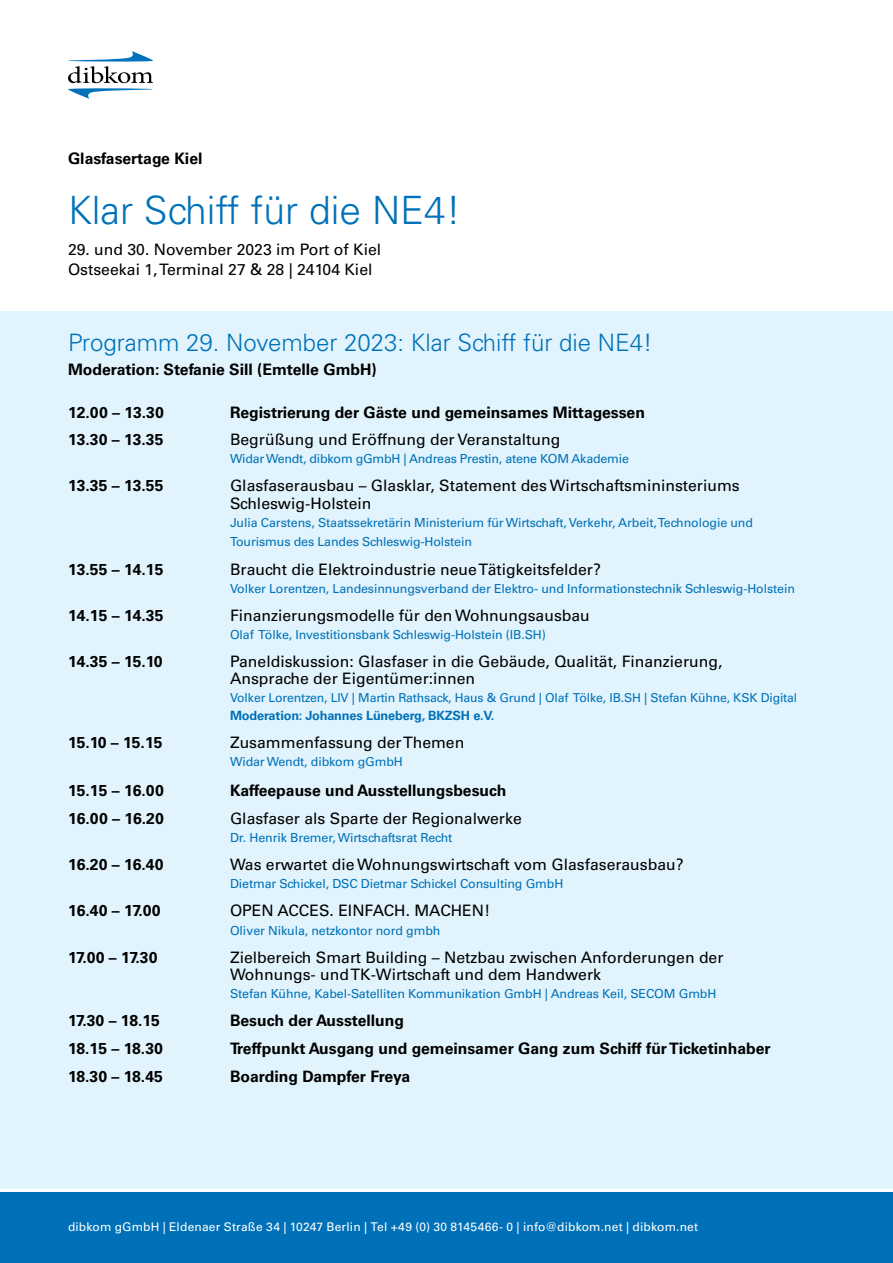
<style>
.page{position:relative;width:893px;height:1263px;background:#fff}
.page>*{position:absolute;margin:0;border:0;box-sizing:border-box;transform-origin:0 0}
.t1{font:300 39px "Univers LT Std";color:#0071b8}
.Headline_Innen{font:300 24px "Univers LT Std";color:#0071b8}
.p1{font:15.75px/17.2px "Univers LT Std";color:#000}
.p1-2{font:700 15.75px "Univers LT Std";color:#000}
.SubHeadline_Innen{font:15.75px "Univers LT Std";color:#000}
.Headline_Innen-2{font:700 15.75px "Univers LT Std";color:#000}
.p2{font:700 12.75px "Univers LT Std";letter-spacing:-.015em;color:#0071b8}
.p2-2{font:12.45px/18.8px "Univers LT Std";letter-spacing:-.01em;color:#0071b8}
.p1-3{font:12.45px "Univers LT Std";letter-spacing:-.01em;color:#0071b8}
.p2-3{font:12.3px "Univers LT Std";letter-spacing:-.015em;color:#0071b8}
.Fließtext_9pt{font:12px "Univers LT Std";letter-spacing:.015em;color:#fff}
</style>
<div class="page">
<div style="left:0;top:311px;width:893px;height:877px;background:#e1f4fd"></div>
<div style="left:0;top:1193px;width:893px;height:70px;background:#0071b8"></div>
<svg style="left:68px;top:51px;width:85px;height:48px"></svg>
<p class="p1-2" style="left:68px;top:150px;width:136px">Glasfasertage Kiel</p>
<h1 class="t1" style="left:68px;top:186px;width:394px">Klar Schiff für die NE4!</h1>
<p class="SubHeadline_Innen" style="left:68px;top:240px;width:315px">29. und 30. November 2023 im Port of Kiel</p>
<p class="SubHeadline_Innen" style="left:68px;top:259px;width:306px">Ostseekai 1, Terminal 27 &amp; 28 | 24104 Kiel</p>
<p class="Headline_Innen" style="left:68px;top:328px;width:586px">Programm 29. November 2023: Klar Schiff für die NE4!</p>
<p class="Headline_Innen-2" style="left:68px;top:360px;width:310px">Moderation: Stefanie Sill (Emtelle GmbH)</p>
<p class="p1-2" style="left:68px;top:403px;width:97px">12.00 – 13.30</p>
<p class="p1-2" style="left:230px;top:403px;width:416px">Registrierung der Gäste und gemeinsames Mittagessen</p>
<p class="p1-2" style="left:68px;top:430px;width:97px">13.30 – 13.35</p>
<p class="p1" style="left:230px;top:431px;width:332px">Begrüßung und Eröffnung der Veranstaltung</p>
<p class="p2-2" style="left:230px;top:450px;width:400px">Widar Wendt, dibkom gGmbH | Andreas Prestin, atene KOM Akademie</p>
<p class="p1-2" style="left:68px;top:476px;width:97px">13.35 – 13.55</p>
<p class="p1" style="left:230px;top:477px;width:511px;line-height:18px">Glasfaserausbau – Glasklar, Statement des Wirtschaftsmininsteriums<br>Schleswig-Holstein</p>
<p class="p2-2" style="left:230px;top:513px;width:524px">Julia Carstens, Staatssekretärin Ministerium für Wirtschaft, Verkehr, Arbeit, Technologie und<br>Tourismus des Landes Schleswig-Holstein</p>
<p class="p1-2" style="left:68px;top:560px;width:97px">13.55 – 14.15</p>
<p class="p1" style="left:230px;top:560px;width:372px">Braucht die Elektroindustrie neue Tätigkeitsfelder?</p>
<p class="p1-3" style="left:230px;top:581px;width:566px">Volker Lorentzen, Landesinnungsverband der Elektro- und Informationstechnik Schleswig-Holstein</p>
<p class="p1-2" style="left:68px;top:606px;width:97px">14.15 – 14.35</p>
<p class="p1" style="left:230px;top:607px;width:361px">Finanzierungsmodelle für den Wohnungsausbau</p>
<p class="p1-3" style="left:230px;top:627px;width:317px">Olaf Tölke, Investitionsbank Schleswig-Holstein (IB.SH)</p>
<p class="p1-2" style="left:68px;top:652px;width:96px">14.35 – 15.10</p>
<p class="p1" style="left:230px;top:653px;width:494px">Paneldiskussion: Glasfaser in die Gebäude, Qualität, Finanzierung,<br>Ansprache der Eigentümer:innen</p>
<p class="p2-3" style="left:230px;top:691px;width:569px">Volker Lorentzen, LIV | Martin Rathsack, Haus &amp; Grund | Olaf Tölke, IB.SH | Stefan Kühne, KSK Digital</p>
<p class="p2" style="left:230px;top:708px;width:266px">Moderation: Johannes Lüneberg, BKZSH e.V.</p>
<p class="p1-2" style="left:68px;top:733px;width:96px">15.10 – 15.15</p>
<p class="p1" style="left:230px;top:734px;width:236px">Zusammenfassung der Themen</p>
<p class="p2-2" style="left:230px;top:752px;width:174px">Widar Wendt, dibkom gGmbH</p>
<p class="p1-2" style="left:68px;top:781px;width:97px">15.15 – 16.00</p>
<p class="p1-2" style="left:230px;top:781px;width:278px">Kaffeepause und Ausstellungsbesuch</p>
<p class="p1-2" style="left:68px;top:809px;width:97px">16.00 – 16.20</p>
<p class="p1" style="left:230px;top:809px;width:293px">Glasfaser als Sparte der Regionalwerke</p>
<p class="p2-2" style="left:230px;top:828px;width:224px">Dr. Henrik Bremer, Wirtschaftsrat Recht</p>
<p class="p1-2" style="left:68px;top:855px;width:97px">16.20 – 16.40</p>
<p class="p1" style="left:230px;top:856px;width:455px">Was erwartet die Wohnungswirtschaft vom Glasfaserausbau?</p>
<p class="p2-2" style="left:230px;top:874px;width:335px">Dietmar Schickel, DSC Dietmar Schickel Consulting GmbH</p>
<p class="p1-2" style="left:68px;top:901px;width:94px">16.40 – 17.00</p>
<p class="p1" style="left:230px;top:902px;width:262px">OPEN ACCES. EINFACH. MACHEN!</p>
<p class="p2-2" style="left:230px;top:921px;width:212px">Oliver Nikula, netzkontor nord gmbh</p>
<p class="p1-2" style="left:68px;top:948px;width:91px">17.00 – 17.30</p>
<p class="p1" style="left:230px;top:948px;width:495px">Zielbereich Smart Building – Netzbau zwischen Anforderungen der<br>Wohnungs- und TK-Wirtschaft und dem Handwerk</p>
<p class="p2-2" style="left:230px;top:984px;width:488px">Stefan Kühne, Kabel-Satelliten Kommunikation GmbH | Andreas Keil, SECOM GmbH</p>
<p class="p1-2" style="left:68px;top:1011px;width:93px">17.30 – 18.15</p>
<p class="p1-2" style="left:230px;top:1011px;width:176px">Besuch der Ausstellung</p>
<p class="p1-2" style="left:68px;top:1039px;width:96px">18.15 – 18.30</p>
<p class="p1-2" style="left:230px;top:1039px;width:542px">Treffpunkt Ausgang und gemeinsamer Gang zum Schiff für Ticketinhaber</p>
<p class="p1-2" style="left:68px;top:1067px;width:96px">18.30 – 18.45</p>
<p class="p1-2" style="left:230px;top:1067px;width:182px">Boarding Dampfer Freya</p>
<p class="Fließtext_9pt" style="left:68px;top:1220px;width:632px">dibkom gGmbH | Eldenaer Straße 34 | 10247 Berlin | Tel +49 (0) 30 8145466- 0 | info@dibkom.net | dibkom.net</p>
</div>
